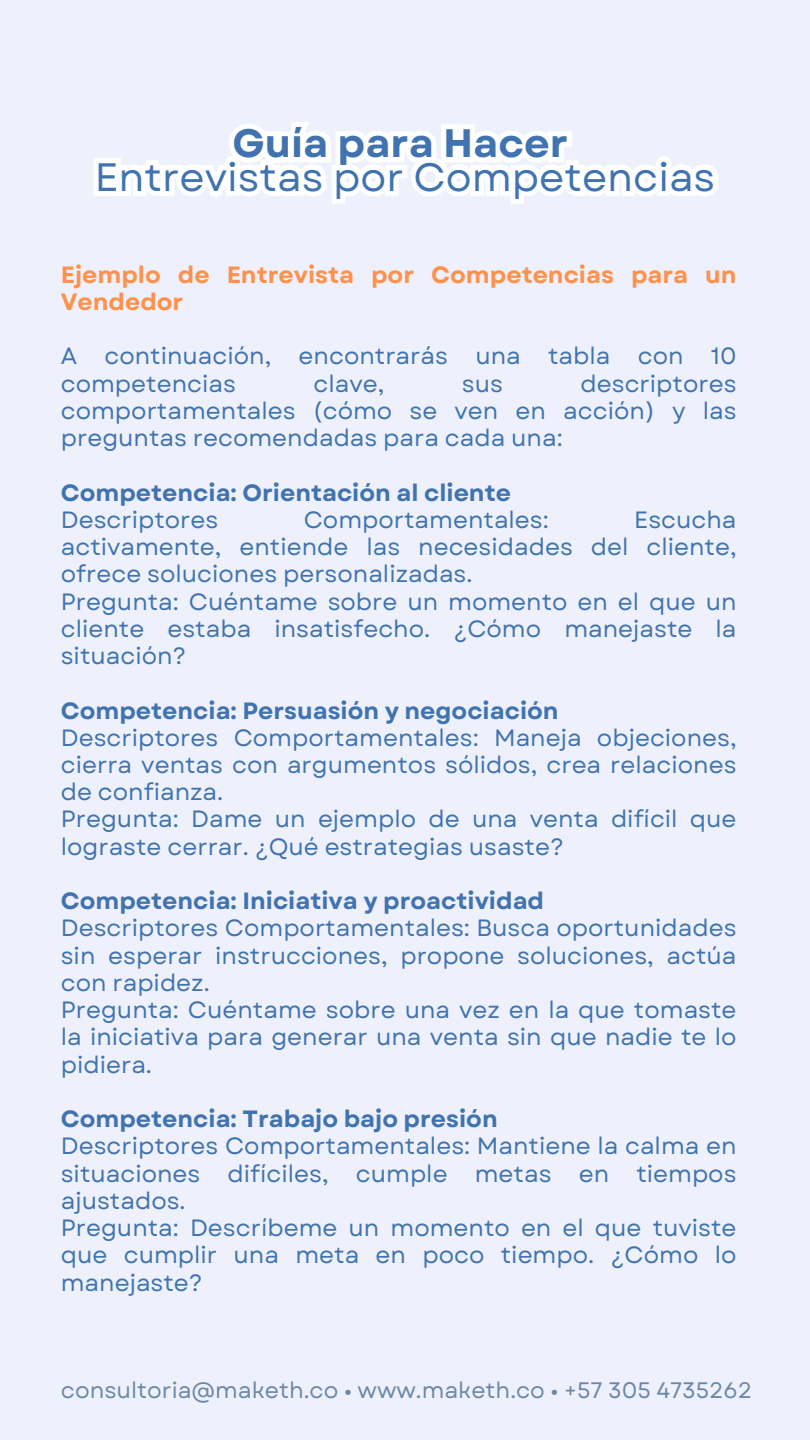
<style>
.page{position:relative;width:810px;height:1440px;background:#eef1fb}
.page>*{position:absolute;margin:0;border:0;box-sizing:border-box;transform-origin:0 0}
.t1{font:39.6px/33.4px "Garet";color:#4073af;text-align:center}
.t2{font:23.6px/27.2px "Garet";color:#4073af;text-align:justify}
.t3{font:700 23.6px "Garet";color:#4073af}
.t4{font:700 23.6px/27.2px "Garet";color:#ff914d}
.t5{font:22.4px "Garet";color:#6c88a8}
.s1{font-weight:700}
</style>
<div class="page">
<svg style="left:94px;top:122px;width:624px;height:82px"></svg>
<p class="t1" style="left:95px;top:127px;width:622px"><span class="s1">Guía para Hacer<br></span>Entrevistas por Competencias</p>
<h1 class="t4" style="left:61px;top:261px;width:677px">Ejemplo de Entrevista por Competencias para un<br>Vendedor</h1>
<h2 class="t2" style="left:61px;top:343px;width:677px">A continuación, encontrarás una tabla con 10 competencias</h2>
<h2 class="t2" style="left:61px;top:370px;width:677px;text-indent:520px">descriptores comportamentales (cómo se ven en acción) y las preguntas recomendadas para cada una:</h2>
<p class="t3" style="left:61px;top:475px;width:452px">Competencia: Orientación al cliente</p>
<p class="t2" style="left:61px;top:506px;width:159px">Descriptores</p>
<p class="t2" style="left:304px;top:506px;width:247px">Comportamentales:</p>
<h2 class="t2" style="left:314px;top:370px;width:72px">clave,</h2>
<h2 class="t2" style="left:462px;top:370px;width:43px">sus</h2>
<p class="t2" style="left:61px;top:506px;width:677px;text-indent:573px">Escucha activamente, entiende las necesidades del cliente, ofrece soluciones personalizadas.</p>
<p class="t2" style="left:61px;top:588px;width:677px">Pregunta: Cuéntame sobre un momento en el que un cliente estaba insatisfecho. ¿Cómo manejaste la situación?</p>
<p class="t3" style="left:61px;top:693px;width:499px">Competencia: Persuasión y negociación</p>
<p class="t2" style="left:61px;top:724px;width:677px">Descriptores Comportamentales: Maneja objeciones, cierra ventas con argumentos sólidos, crea relaciones de confianza.</p>
<p class="t2" style="left:61px;top:806px;width:677px">Pregunta: Dame un ejemplo de una venta difícil que lograste cerrar. ¿Qué estrategias usaste?</p>
<p class="t3" style="left:61px;top:884px;width:485px">Competencia: Iniciativa y proactividad</p>
<p class="t2" style="left:61px;top:915px;width:677px">Descriptores Comportamentales: Busca oportunidades sin esperar instrucciones, propone soluciones, actúa con rapidez.</p>
<p class="t2" style="left:61px;top:996px;width:677px">Pregunta: Cuéntame sobre una vez en la que tomaste la iniciativa para generar una venta sin que nadie te lo pidiera.</p>
<p class="t3" style="left:61px;top:1102px;width:438px">Competencia: Trabajo bajo presión</p>
<p class="t2" style="left:61px;top:1133px;width:677px">Descriptores Comportamentales: Mantiene la calma en situaciones difíciles, cumple metas en tiempos ajustados.</p>
<p class="t2" style="left:61px;top:1214px;width:677px">Pregunta: Descríbeme un momento en el que tuviste que cumplir una meta en poco tiempo. ¿Cómo lo manejaste?</p>
<p class="t5" style="left:61px;top:1374px;width:693px">consultoria@maketh.co • www.maketh.co • +57 305 4735262</p>
</div>
